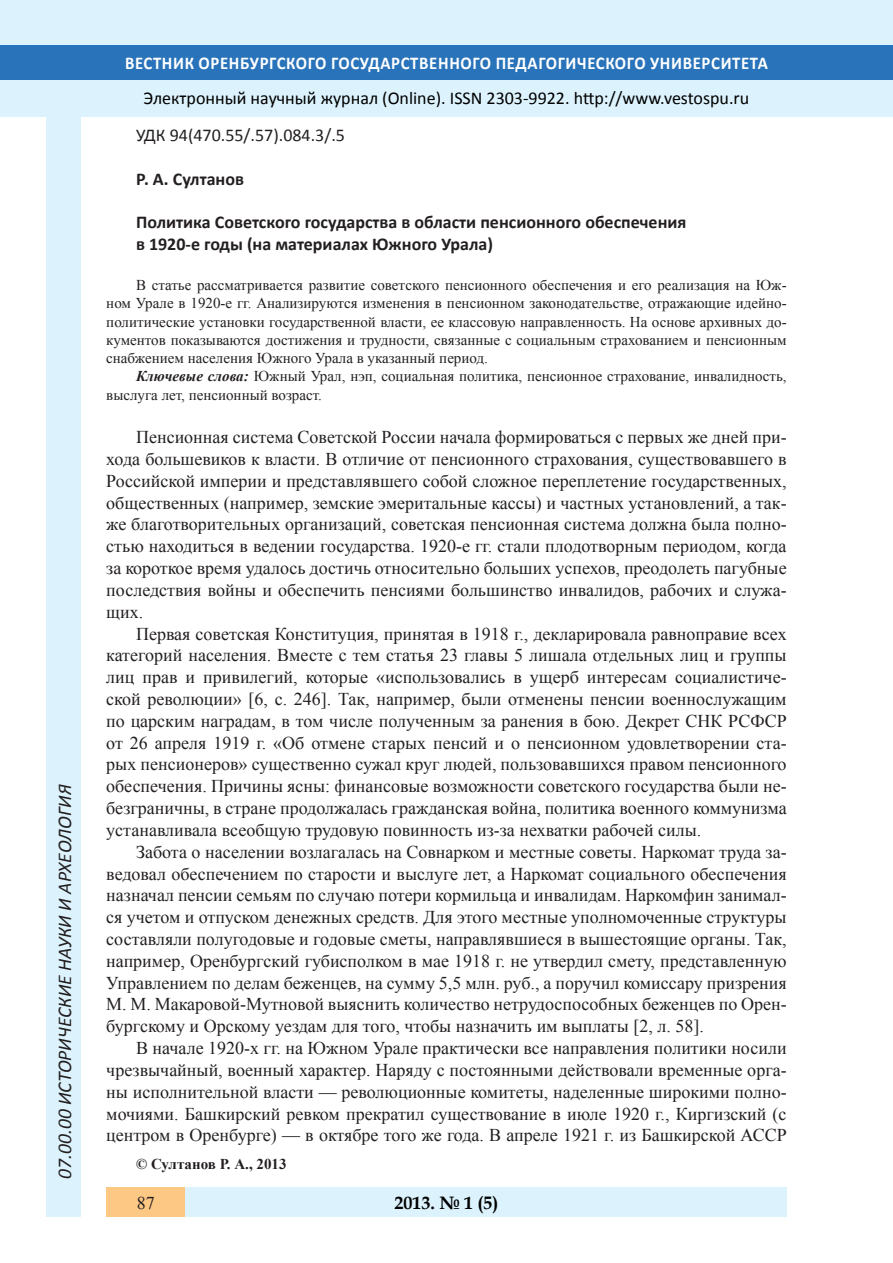
<style>
.page{position:relative;width:893px;height:1263px;background:#fff}
.page>*{position:absolute;margin:0;border:0;box-sizing:border-box;transform-origin:0 0}
.t1{font:italic 19.5px "Calibri";color:#231f20}
.Стиль2{font:18px/21.8px "Times New Roman";color:#231f20;text-align:justify}
.Заголовок_2{font:700 18px "Calibri";color:#231f20}
.t2{font:18px "Calibri";color:#000}
.t3{font:700 18px "Calibri";letter-spacing:.04em;color:#fff;scale:.93 1}
.Заголовок_2-2{font:18px "Calibri";color:#231f20}
.t4{font:700 18px "Book Antiqua";color:#000}
.литература{font:15px/18.1px "Times New Roman";color:#231f20;text-align:justify}
.Стиль2-2{font:700 15px "Times New Roman";color:#231f20}
.s1{font-weight:700;font-style:italic}
</style>
<div class="page">
<div style="left:0;top:0;width:893px;height:116px;background:#dcf2fc"></div>
<div style="left:0;top:45px;width:893px;height:34px;background:#2873ba"></div>
<div style="left:47px;top:116px;width:34px;height:1101px;background:#dcf2fc"></div>
<div style="left:106px;top:1188px;width:681px;height:29px;background:#dcf2fc"></div>
<div style="left:106px;top:1188px;width:79px;height:29px;background:#fdc784"></div>
<p class="t1" style="left:51px;top:1179px;width:395px;rotate:-90deg">07.00.00 ИСТОРИЧЕСКИЕ НАУКИ И АРХЕОЛОГИЯ</p>
<p class="t3" style="left:125px;top:51px;width:693px">ВЕСТНИК ОРЕНБУРГСКОГО ГОСУДАРСТВЕННОГО ПЕДАГОГИЧЕСКОГО УНИВЕРСИТЕТА</p>
<p class="t2" style="left:144px;top:86px;width:607px">Электронный научный журнал (Online). ISSN 2303-9922. http://www.vestospu.ru</p>
<p class="Заголовок_2-2" style="left:136px;top:124px;width:210px">УДК 94(470.55/.57).084.3/.5</p>
<p class="Заголовок_2" style="left:136px;top:167px;width:109px">Р. А. Султанов</p>
<p class="Заголовок_2" style="left:136px;top:211px;width:552px">Политика Советского государства в области пенсионного обеспечения</p>
<p class="Заголовок_2" style="left:136px;top:233px;width:359px">в 1920-е годы (на материалах Южного Урала)</p>
<p class="литература" style="left:106px;top:276px;width:682px;text-indent:30px">В статье рассматривается развитие советского пенсионного обеспечения и его реализация на Юж&shy;ном Урале в 1920-е гг. Анализируются изменения в пенсионном законодательстве, отражающие идейно&shy;политические установки государственной власти, ее классовую направленность. На основе архивных до&shy;кументов показываются достижения и трудности, связанные с социальным страхованием и пенсионным снабжением населения Южного Урала в указанный период.</p>
<p class="литература" style="left:106px;top:367px;width:682px;text-indent:30px"><span class="s1">Ключевые слова:</span> Южный Урал, нэп, социальная политика, пенсионное страхование, инвалидность, выслуга лет, пенсионный возраст.</p>
<p class="Стиль2" style="left:106px;top:426px;width:682px;text-indent:30px">Пенсионная система Советской России начала формироваться с первых же дней при&shy;хода большевиков к власти. В отличие от пенсионного страхования, существовавшего в Российской империи и представлявшего собой сложное переплетение государственных, общественных (например, земские эмеритальные кассы) и частных установлений, а так&shy;же благотворительных организаций, советская пенсионная система должна была полно&shy;стью находиться в ведении государства. 1920-е гг. стали плодотворным периодом, когда за короткое время удалось достичь относительно больших успехов, преодолеть пагубные последствия войны и обеспечить пенсиями большинство инвалидов, рабочих и служа&shy;щих.</p>
<p class="Стиль2" style="left:106px;top:622px;width:682px;text-indent:30px">Первая советская Конституция, принятая в 1918 г., декларировала равноправие всех категорий населения. Вместе с тем статья 23 главы 5 лишала отдельных лиц и группы лиц прав и привилегий, которые «использовались в ущерб интересам социалистиче&shy;ской революции» [6, с. 246]. Так, например, были отменены пенсии военнослужащим по царским наградам, в том числе полученным за ранения в бою. Декрет СНК РСФСР от 26 апреля 1919 г. «Об отмене старых пенсий и о пенсионном удовлетворении ста&shy;рых пенсионеров» существенно сужал круг людей, пользовавшихся правом пенсионного обеспечения. Причины ясны: финансовые возможности советского государства были не&shy;безграничны, в стране продолжалась гражданская война, политика военного коммунизма устанавливала всеобщую трудовую повинность из-за нехватки рабочей силы.</p>
<p class="Стиль2" style="left:106px;top:840px;width:682px;text-indent:30px">Забота о населении возлагалась на Совнарком и местные советы. Наркомат труда за&shy;ведовал обеспечением по старости и выслуге лет, а Наркомат социального обеспечения назначал пенсии семьям по случаю потери кормильца и инвалидам. Наркомфин занимал&shy;ся учетом и отпуском денежных средств. Для этого местные уполномоченные структуры составляли полугодовые и годовые сметы, направлявшиеся в вышестоящие органы. Так, например, Оренбургский губисполком в мае 1918 г. не утвердил смету, представленную Управлением по делам беженцев, на сумму 5,5 млн. руб., а поручил комиссару призрения М. М. Макаровой-Мутновой выяснить количество нетрудоспособных беженцев по Орен&shy;бургскому и Орскому уездам для того, чтобы назначить им выплаты [2, л. 58].</p>
<p class="Стиль2" style="left:106px;top:1037px;width:682px;text-indent:30px">В начале 1920-х гг. на Южном Урале практически все направления политики носили чрезвычайный, военный характер. Наряду с постоянными действовали временные орга&shy;ны исполнительной власти — революционные комитеты, наделенные широкими полно&shy;мочиями. Башкирский ревком прекратил существование в июле 1920 г., Киргизский (с центром в Оренбурге) — в октябре того же года. В апреле 1921 г. из Башкирской АССР</p>
<p class="Стиль2-2" style="left:136px;top:1154px;width:152px">© Султанов Р. А., 2013</p>
<p class="Стиль2" style="left:137px;top:1191px;width:19px">87</p>
<p class="t4" style="left:394px;top:1190px;width:106px">2013. № 1 (5)</p>
</div>
